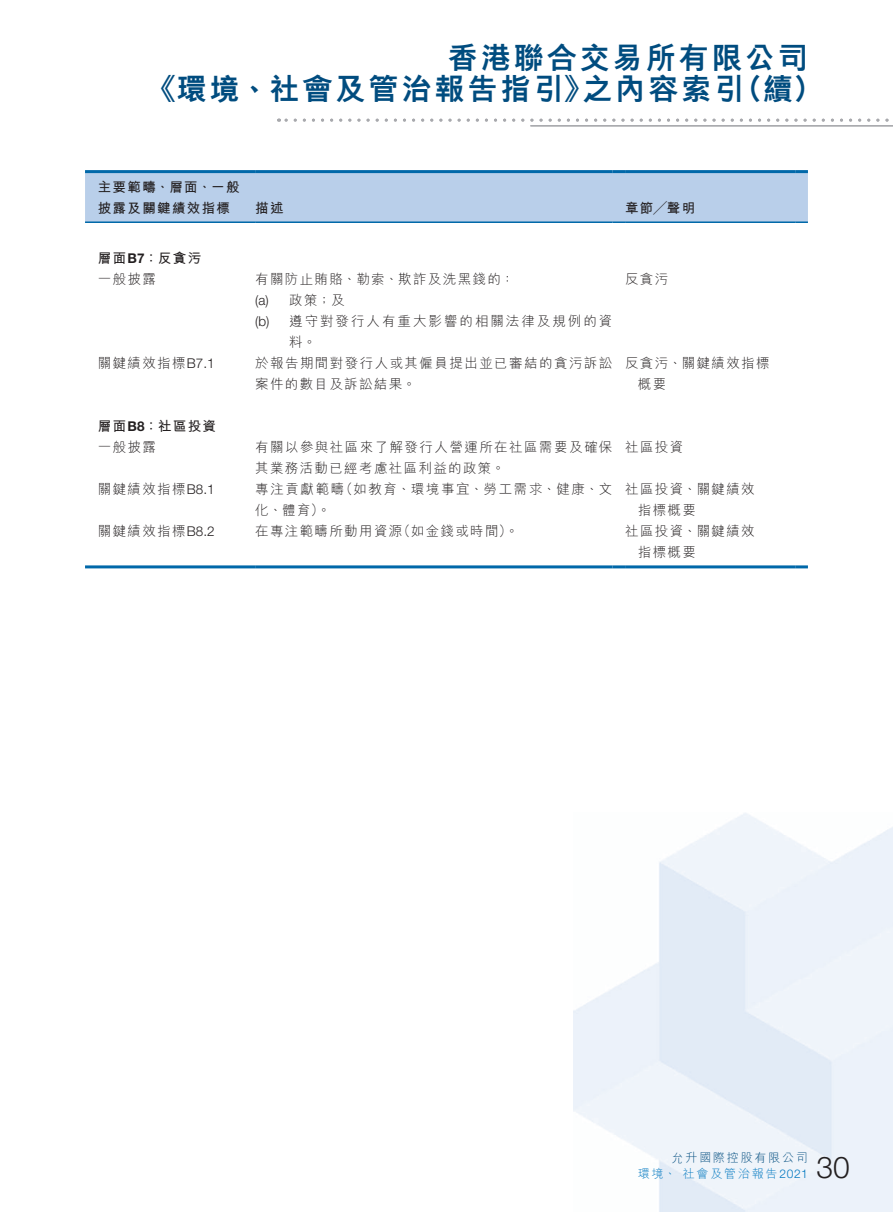
<style>
.page{position:relative;width:893px;height:1212px;background:#fff}
.page>*{position:absolute;margin:0;border:0;box-sizing:border-box;transform-origin:0 0}
.t1{font:800 30px/31.5px "M Hei HK";letter-spacing:.1em;color:#004c7f}
.t2{font:300 30px "Helvetica Neue LT Std";color:#231f20}
.t3{font:300 13.5px/21px "M Hei HK";letter-spacing:.1em;color:#231f20}
.t4{font:700 13.5px "M Hei HK";letter-spacing:.1em;color:#231f20}
.t5{font:300 13.5px "M Hei HK";letter-spacing:.145em;color:#231f20}
.t6{font:300 13.5px "M Hei HK";letter-spacing:.12em;color:#231f20}
.t7{font:300 13.5px "Helvetica Neue LT Std";color:#231f20}
.t8{font:300 12px "M Hei HK";letter-spacing:.15em;color:#0077c0}
.t9{font:300 12px "M Hei HK";letter-spacing:.15em;color:#004c7f}
.s1{font-family:"Helvetica Neue LT Std"}
</style>
<div class="page">
<svg style="left:279px;top:119px;width:610px;height:3px"></svg>
<hr style="left:530px;top:125px;width:363px;height:1px;background:#a8a9ad">
<svg style="left:85px;top:170px;width:723px;height:53px;background:#a9c6e4"></svg>
<hr style="left:85px;top:565px;width:170px;height:3px;background:#0068a9">
<hr style="left:255px;top:565px;width:357px;height:3px;background:#0068a9">
<svg style="left:612px;top:565px;width:13px;height:3px"></svg>
<hr style="left:625px;top:565px;width:170px;height:3px;background:#0068a9">
<svg style="left:795px;top:565px;width:13px;height:3px"></svg>
<h1 class="t1" style="left:733px;top:41px;width:91px;text-indent:-285px">香港聯合交易所有限公司（續(</h1>
<h1 class="t1" style="left:582px;top:73px;width:163px">之內容索引</h1>
<h1 class="t1" style="left:146px;top:73px;width:449px">《環境、社會及管治報告指引》</h1>
<p class="t4" style="left:98px;top:178px;width:143px">主要範疇、層面、一般</p>
<p class="t4" style="left:98px;top:199px;width:134px">披露及關鍵績效指標</p>
<p class="t4" style="left:98px;top:248px;width:105px">層面<span class="s1">B7</span>：反貪污</p>
<p class="t4" style="left:255px;top:199px;width:30px">描述</p>
<p class="t4" style="left:625px;top:199px;width:72px">章節╱聲明</p>
<p class="t3" style="left:98px;top:269px;width:60px">一般披露</p>
<p class="t3" style="left:255px;top:269px;width:261px">有關防止賄賂、勒索、欺詐及洗黑錢的：</p>
<p class="t3" style="left:625px;top:269px;width:45px">反貪污</p>
<p class="t7" style="left:255px;top:292px;width:15px">a( )</p>
<p class="t3" style="left:289px;top:290px;width:57px">政策；及</p>
<p class="t7" style="left:255px;top:313px;width:16px">b( )</p>
<p class="t5" style="left:289px;top:314px;width:325px">遵守對發行人有重大影響的相關法律及規例的資</p>
<p class="t3" style="left:289px;top:332px;width:28px">料。</p>
<p class="t3" style="left:98px;top:353px;width:118px">關鍵績效指標<span class="s1">B7.1</span></p>
<p class="t3" style="left:255px;top:353px;width:359px">於報告期間對發行人或其僱員提出並已審結的貪污訴訟</p>
<p class="t3" style="left:255px;top:374px;width:162px">案件的數目及訴訟結果。</p>
<p class="t3" style="left:638px;top:353px;width:133px;text-indent:-13px">反貪污、關鍵績效指標概要</p>
<p class="t4" style="left:98px;top:417px;width:120px">層面<span class="s1">B8</span>：社區投資</p>
<p class="t3" style="left:98px;top:437px;width:60px">一般披露</p>
<p class="t3" style="left:255px;top:437px;width:359px">有關以參與社區來了解發行人營運所在社區需要及確保</p>
<p class="t3" style="left:625px;top:437px;width:60px">社區投資</p>
<p class="t3" style="left:255px;top:458px;width:251px">其業務活動已經考慮社區利益的政策。</p>
<p class="t3" style="left:98px;top:479px;width:118px">關鍵績效指標<span class="s1">B8.1</span></p>
<p class="t3" style="left:98px;top:521px;width:118px">關鍵績效指標<span class="s1">B8.2</span></p>
<p class="t6" style="left:339px;top:482px;width:274px">（如教育、環境事宜、勞工需求、健康、文</p>
<p class="t3" style="left:255px;top:479px;width:91px">專注貢獻範疇</p>
<p class="t3" style="left:255px;top:500px;width:77px">化、體育。(</p>
<p class="t3" style="left:397px;top:521px;width:123px">（如金錢或時間）。</p>
<p class="t3" style="left:255px;top:521px;width:149px">在專注範疇所動用資源</p>
<p class="t3" style="left:625px;top:479px;width:131px">社區投資、關鍵績效</p>
<p class="t3" style="left:638px;top:500px;width:60px">指標概要</p>
<p class="t3" style="left:625px;top:521px;width:131px">社區投資、關鍵績效</p>
<p class="t3" style="left:638px;top:542px;width:60px">指標概要</p>
<p class="t9" style="left:672px;top:1151px;width:138px">允升國際控股有限公司</p>
<h1 class="t2" style="left:816px;top:1149px;width:35px">30</h1>
<p class="t8" style="left:683px;top:1167px;width:127px">社會及管治報告<span class="s1">2021</span></p>
<p class="t8" style="left:638px;top:1167px;width:40px">環境、</p>
</div>
